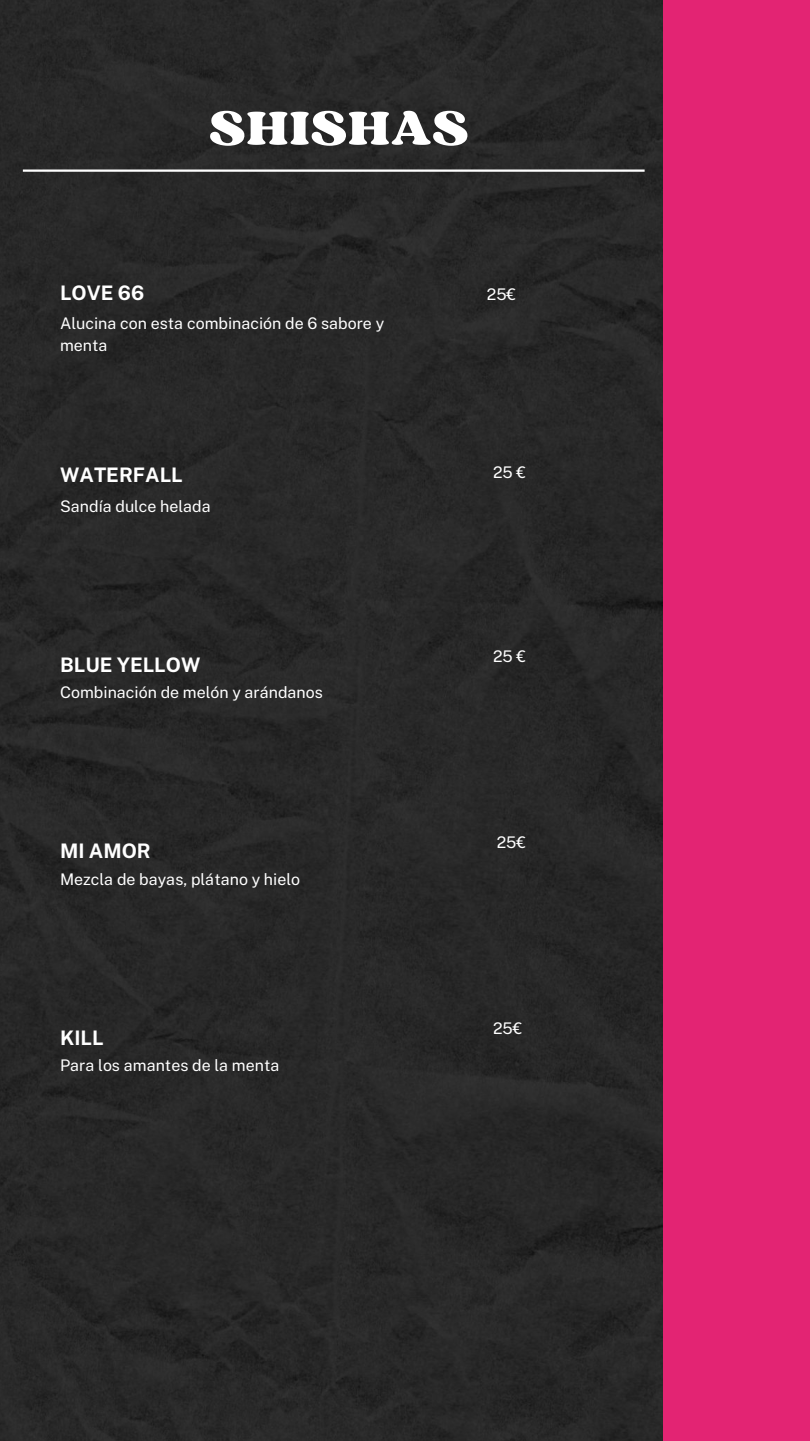
<style>
.page{position:relative;width:810px;height:1441px;background:#fff}
.page>*{position:absolute;margin:0;border:0;box-sizing:border-box;transform-origin:0 0}
.t1{font:50px "Sergio Trendy";letter-spacing:.025em;color:#fff}
.t2{font:700 20px "Public Sans";color:#fff}
.t3{font:16px/21.8px "Public Sans";color:#fff}
</style>
<div class="page">
<div style="left:0;top:0;width:663px;height:1440px;background:#282828"></div>
<div style="left:663px;top:0;width:147px;height:1440px;background:#e32473"></div>
<hr style="left:23px;top:169px;width:622px;height:3px;background:#fff">
<h1 class="t1" style="left:209px;top:97px;width:260px">SHISHAS</h1>
<p class="t2" style="left:60px;top:280px;width:86px">LOVE 66</p>
<p class="t3" style="left:487px;top:283px;width:31px">25€</p>
<p class="t3" style="left:60px;top:312px;width:326px">Alucina con esta combinación de 6 sabore y menta</p>
<p class="t2" style="left:60px;top:463px;width:124px">WATERFALL</p>
<p class="t3" style="left:493px;top:461px;width:35px">25 €</p>
<p class="t3" style="left:60px;top:495px;width:152px">Sandía dulce helada</p>
<p class="t2" style="left:60px;top:653px;width:142px">BLUE YELLOW</p>
<p class="t3" style="left:60px;top:681px;width:264px">Combinación de melón y arándanos</p>
<p class="t2" style="left:60px;top:839px;width:92px">MI AMOR</p>
<p class="t3" style="left:60px;top:867px;width:242px">Mezcla de bayas, plátano y hielo</p>
<p class="t2" style="left:60px;top:1025px;width:45px">KILL</p>
<p class="t3" style="left:60px;top:1054px;width:221px">Para los amantes de la menta</p>
<p class="t3" style="left:493px;top:644px;width:35px">25 €</p>
<p class="t3" style="left:497px;top:831px;width:31px">25€</p>
<p class="t3" style="left:493px;top:1017px;width:31px">25€</p>
</div>
